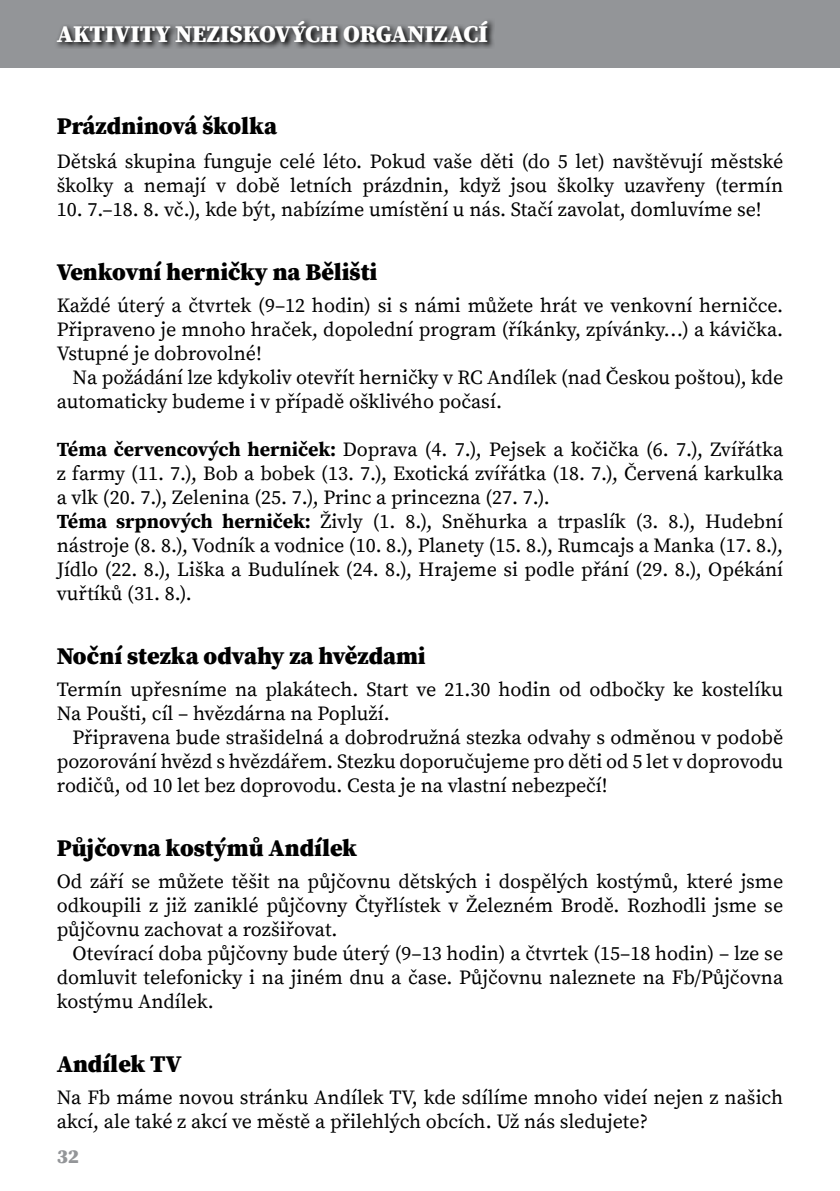
<style>
.page{position:relative;width:840px;height:1191px;background:#fff}
.page>*{position:absolute;margin:0;border:0;box-sizing:border-box;transform-origin:0 0}
.t1{font:900 24px "Source Serif Pro";color:#000}
.t2{font:900 24px "Source Serif Pro";color:#fff}
.t3{font:20px/24px "Source Serif Pro";color:#000}
.t4{font:900 20px "Source Serif Pro";color:#939598}
.s1{font-weight:700}
</style>
<div class="page">
<div style="left:0;top:0;width:839px;height:67px;background:#939598"></div>
<svg style="left:57px;top:20px;width:437px;height:28px"></svg>
<p class="t2" style="left:57px;top:17px;width:134px">AKTIVITY NEZ</p>
<p class="t2" style="left:220px;top:17px;width:26px">ISKOVÝ</p>
<p class="t2" style="left:305px;top:17px;width:183px">CH ORGANIZACÍ</p>
<p class="t1" style="left:57px;top:109px;width:222px">Prázdninová školka</p>
<p class="t3" style="left:57px;top:150px;width:727px">Dětská skupina funguje celé léto. Pokud vaše děti (do 5 let) navštěvují městské školky a nemají v době letních prázdnin, když jsou školky uzavřeny (termín</p>
<p class="t3" style="left:57px;top:198px;width:706px">10. 7.–18. 8. vč.), kde být, nabízíme umístění u nás. Stačí zavolat, domluvíme se!</p>
<p class="t1" style="left:57px;top:255px;width:322px">Venkovní herničky na Bělišti</p>
<p class="t3" style="left:57px;top:294px;width:727px;text-align:justify">Každé úterý a čtvrtek (9–12 hodin) si s námi můžete hrát ve venkovní herničce.<br>Připraveno je mnoho hraček, dopolední program (říkánky, zpívánky…) a kávička.<br>Vstupné je dobrovolné!</p>
<p class="t3" style="left:57px;top:366px;width:727px;text-indent:16px">Na požádání lze kdykoliv otevřít herničky v RC Andílek (nad Českou poštou), kde automaticky budeme i v případě ošklivého počasí.</p>
<p class="t3" style="left:57px;top:438px;width:727px"><span class="s1">Téma červencových herniček:</span> Doprava (4. 7.), Pejsek a kočička (6. 7.), Zvířátka z farmy (11. 7.), Bob a bobek (13. 7.), Exotická zvířátka (18. 7.), Červená karkulka a vlk (20. 7.), Zelenina (25. 7.), Princ a princezna (27. 7.).<br><span class="s1">Téma srpnových herniček:</span> Živly (1. 8.), Sněhurka a trpaslík (3. 8.), Hudební nástroje (8. 8.), Vodník a vodnice (10. 8.), Planety (15. 8.), Rumcajs a Manka (17. 8.), Jídlo (22. 8.), Liška a Budulínek (24. 8.), Hrajeme si podle přání (29. 8.), Opékání vuřtíků (31. 8.).</p>
<p class="t1" style="left:57px;top:639px;width:370px">Noční stezka odvahy za hvězdami</p>
<p class="t3" style="left:57px;top:678px;width:727px">Termín upřesníme na plakátech. Start ve 21.30 hodin od odbočky ke kostelíku<br>Na Poušti, cíl – hvězdárna na Popluží.</p>
<p class="t3" style="left:57px;top:726px;width:727px;text-align:justify;text-indent:16px">Připravena bude strašidelná a dobrodružná stezka odvahy s odměnou v podobě pozorování hvězd s hvězdářem. Stezku doporučujeme pro děti od 5 let v doprovodu rodičů, od 10 let bez doprovodu. Cesta je na vlastní nebezpečí!</p>
<p class="t1" style="left:57px;top:831px;width:302px">Půjčovna kostýmů Andílek</p>
<p class="t3" style="left:57px;top:870px;width:727px;text-align:justify">Od září se můžete těšit na půjčovnu dětských i dospělých kostýmů, které jsme odkoupili z již zaniklé půjčovny Čtyřlístek v Železném Brodě. Rozhodli jsme se půjčovnu zachovat a rozšiřovat.</p>
<p class="t3" style="left:57px;top:942px;width:727px;text-align:justify;text-indent:16px">Otevírací doba půjčovny bude úterý (9–13 hodin) a čtvrtek (15–18 hodin) – lze se domluvit telefonicky i na jiném dnu a čase. Půjčovnu naleznete na Fb/Půjčovna kostýmu Andílek.</p>
<p class="t1" style="left:57px;top:1047px;width:126px">Andílek TV</p>
<p class="t3" style="left:57px;top:1086px;width:727px">Na Fb máme novou stránku Andílek TV, kde sdílíme mnoho videí nejen z našich akcí, ale také z akcí ve městě a přilehlých obcích. Už nás sledujete?</p>
<p class="t4" style="left:57px;top:1142px;width:24px">32</p>
</div>
